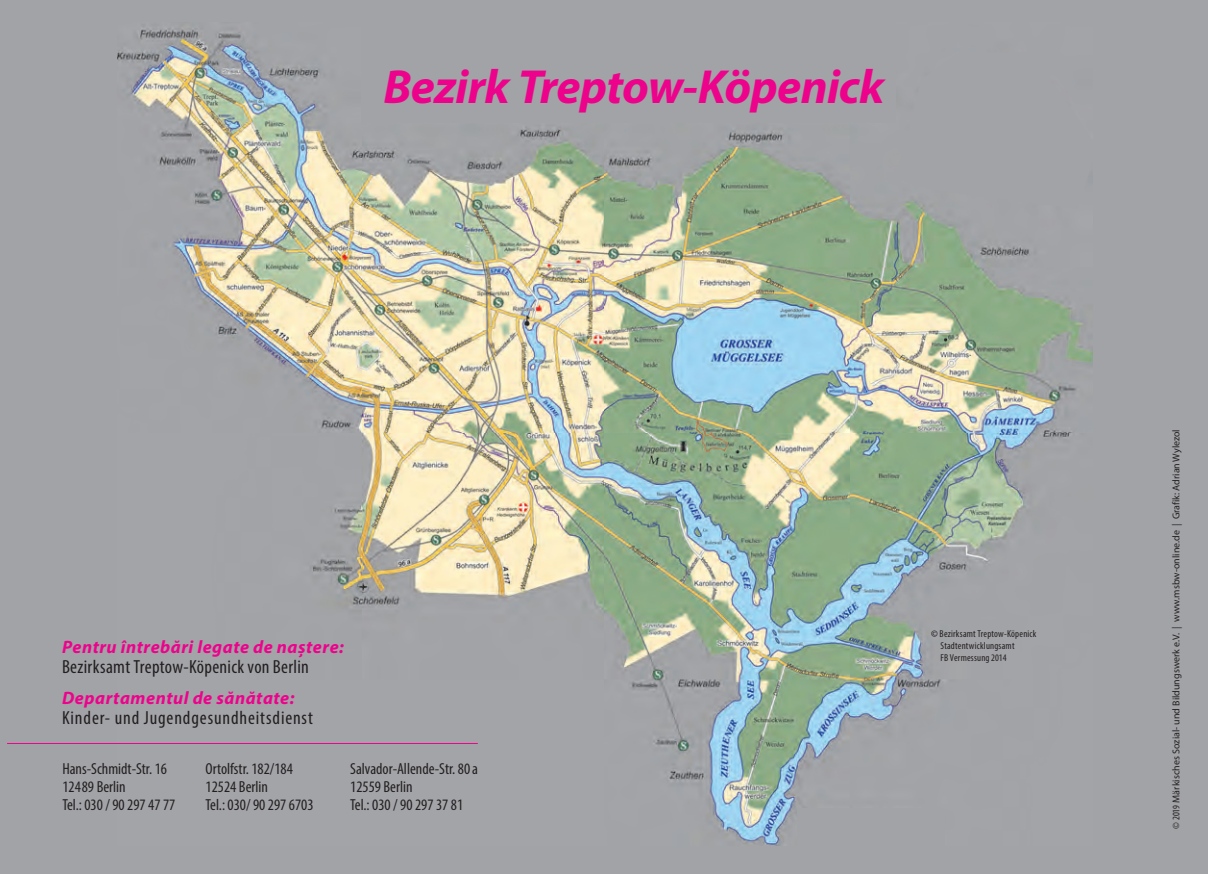
<style>
.page{position:relative;width:1208px;height:874px;background:#fff}
.page>*{position:absolute;margin:0;border:0;box-sizing:border-box;transform-origin:0 0}
.t1{font:italic 700 48px "Myriad Pro";letter-spacing:-.015em;color:#ed028c}
.t2{font:condensed 19px "Myriad Pro";letter-spacing:.015em;color:#231f20}
.t3{font:condensed 19px "Myriad Pro";letter-spacing:.04em;color:#231f20}
.t4{font:italic 700 18px "Myriad Pro";letter-spacing:.03em;color:#ed028c}
.t5{font:condensed 16px/18px "Myriad Pro";color:#231f20}
.t6{font:10px "Myriad Pro";color:#231f20}
.t7{font:condensed 10px/12px "Myriad Pro";letter-spacing:.02em;color:#231f20}
.s1{font-weight:600}
.s2{font-stretch:condensed}
</style>
<div class="page">
<div style="left:0;top:0;width:1208px;height:873px;background:#a2a3a7"></div>
<img style="left:117px;top:29px;width:975px;height:816px">
<div style="left:797px;top:808px;width:147px;height:48px;background:#a2a3a7"></div>
<div style="left:361px;top:0;width:535px;height:123px;background:#a2a3a7"></div>
<hr style="left:7px;top:742px;width:471px;height:1px;background:#ed028c">
<svg style="left:896px;top:52px;width:196px;height:157px"></svg>
<h1 class="t1" style="left:383px;top:55px;width:503px">Bezirk Treptow-Köpenick</h1>
<p class="t4" style="left:62px;top:634px;width:283px">Pentru întrebări legate de naștere:</p>
<p class="t2" style="left:62px;top:654px;width:248px">Bezirksamt Treptow-Köpenick von Berlin</p>
<p class="t4" style="left:62px;top:686px;width:234px">Departamentul de sănătate:</p>
<p class="t3" style="left:62px;top:706px;width:252px">Kinder- und Jugendgesundheitsdienst</p>
<p class="t5" style="left:62px;top:759px;width:115px">Hans-Schmidt-Str. 16<br>12489 Berlin<br>Tel.: 030 / 90 297 47 77</p>
<p class="t5" style="left:206px;top:759px;width:110px">Ortolfstr. 182/184<br>12524 Berlin<br>Tel.: 030/ 90 297 6703</p>
<p class="t5" style="left:350px;top:759px;width:129px">Salvador-Allende-Str. 80 a<br>12559 Berlin<br>Tel.: 030 / 90 297 37 81</p>
<p class="t7" style="left:940px;top:627px;width:97px;text-indent:-9px"><span class="s1">©</span> Bezirksamt Treptow-Köpenick<br>Stadtentwicklungsamt<br>FB Vermessung 2014</p>
<p class="t6" style="left:1170px;top:828px;width:400px;rotate:-90deg"><span class="s2">© 2019</span> Märkisches Sozial- und Bildungswerk e.V. | www.msbw-online.de | Grafik: Adrian Wylezol</p>
</div>
